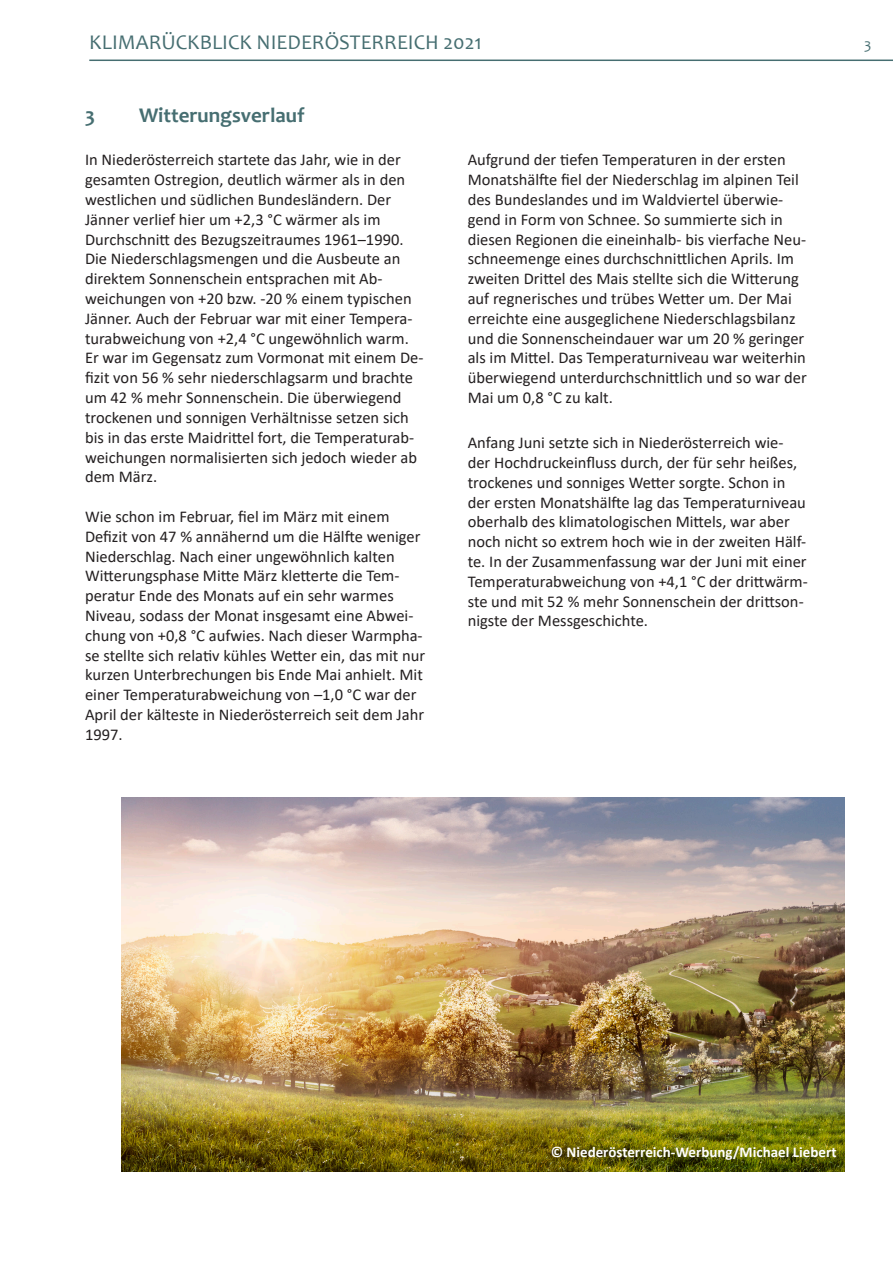
<style>
.page{position:relative;width:893px;height:1263px;background:#fff}
.page>*{position:absolute;margin:0;border:0;box-sizing:border-box;transform-origin:0 0}
.t1{font:21px "Candara";color:#466e71}
.Überschrift_Ebene_1{font:700 21px "Candara";color:#466e71}
.Fließtext{font:16.5px/19.8px "Calibri";color:#231f20}
.t2{font:700 15px "Calibri";color:#fff}
.t3{font:15px "Candara";color:#466e71}
</style>
<div class="page">
<hr style="left:89px;top:60px;width:804px;height:1px;background:#466e71">
<img style="left:121px;top:797px;width:723px;height:374px">
<p class="t1" style="left:89px;top:29px;width:394px">KLIMARÜCKBLICK NIEDERÖSTERREICH 2021</p>
<p class="t3" style="left:864px;top:35px;width:9px">3</p>
<p class="Überschrift_Ebene_1" style="left:85px;top:102px;width:11px">3</p>
<p class="Überschrift_Ebene_1" style="left:139px;top:102px;width:167px">Witterungsverlauf</p>
<p class="Fließtext" style="left:85px;top:150px;width:322px">In Niederösterreich startete das Jahr, wie in der gesamten Ostregion, deutlich wärmer als in den westlichen und südlichen Bundesländern. Der</p>
<p class="Fließtext" style="left:85px;top:209px;width:340px">Jänner verlief hier um +2,3 °C wärmer als im Durchschnitt des Bezugszeitraumes 1961–1990.<br>Die Niederschlagsmengen und die Ausbeute an direktem Sonnenschein entsprachen mit Ab&shy;weichungen von +20 bzw. -20 % einem typischen Jänner. Auch der Februar war mit einer Tempera&shy;turabweichung von +2,4 °C ungewöhnlich warm.<br>Er war im Gegensatz zum Vormonat mit einem De&shy;fizit von 56 % sehr niederschlagsarm und brachte um 42 % mehr Sonnenschein. Die überwiegend trockenen und sonnigen Verhältnisse setzen sich bis in das erste Maidrittel fort, die Temperaturab&shy;weichungen normalisierten sich jedoch wieder ab dem März.</p>
<p class="Fließtext" style="left:85px;top:506px;width:342px">Wie schon im Februar, fiel im März mit einem Defizit von 47 % annähernd um die Hälfte weniger Niederschlag. Nach einer ungewöhnlich kalten Witterungsphase Mitte März kletterte die Tem&shy;peratur Ende des Monats auf ein sehr warmes Niveau, sodass der Monat insgesamt eine Abwei&shy;chung von +0,8 °C aufwies. Nach dieser Warmpha&shy;se stellte sich relativ kühles Wetter ein, das mit nur kurzen Unterbrechungen bis Ende Mai anhielt. Mit einer Temperaturabweichung von –1,0 °C war der April der kälteste in Niederösterreich seit dem Jahr 1997.</p>
<p class="Fließtext" style="left:468px;top:150px;width:341px">Aufgrund der tiefen Temperaturen in der ersten Monatshälfte fiel der Niederschlag im alpinen Teil des Bundeslandes und im Waldviertel überwie&shy;gend in Form von Schnee. So summierte sich in diesen Regionen die eineinhalb- bis vierfache Neu&shy;schneemenge eines durchschnittlichen Aprils. Im zweiten Drittel des Mais stellte sich die Witterung auf regnerisches und trübes Wetter um. Der Mai erreichte eine ausgeglichene Niederschlagsbilanz und die Sonnenscheindauer war um 20 % geringer als im Mittel. Das Temperaturniveau war weiterhin überwiegend unterdurchschnittlich und so war der Mai um 0,8 °C zu kalt.</p>
<p class="Fließtext" style="left:468px;top:432px;width:342px">Anfang Juni setzte sich in Niederösterreich wie&shy;der Hochdruckeinfluss durch, der für sehr heißes, trockenes und sonniges Wetter sorgte. Schon in der ersten Monatshälfte lag das Temperaturniveau oberhalb des klimatologischen Mittels, war aber noch nicht so extrem hoch wie in der zweiten Hälf&shy;te. In der Zusammenfassung war der Juni mit einer Temperaturabweichung von +4,1 °C der drittwärm&shy;ste und mit 52 % mehr Sonnenschein der drittson&shy;nigste der Messgeschichte.</p>
<p class="t2" style="left:551px;top:1142px;width:287px">© Niederösterreich-Werbung/Michael Liebert</p>
</div>
